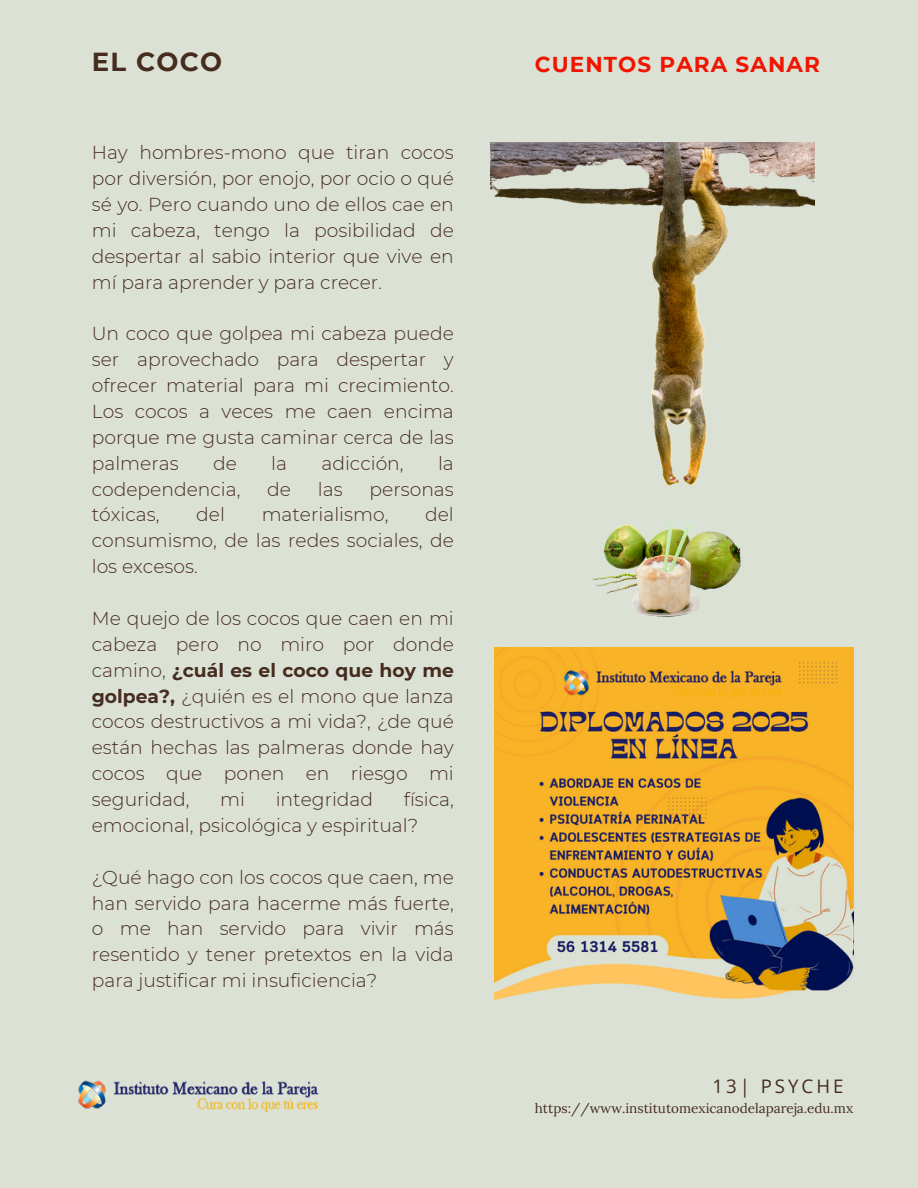
<style>
.page{position:relative;width:918px;height:1188px;background:#dbe2d5}
.page>*{position:absolute;margin:0;border:0;box-sizing:border-box;transform-origin:0 0}
.t1{font:700 26.1px "Montserrat";letter-spacing:.05em;color:#462c1f}
.t2{font:700 21.6px "Montserrat";letter-spacing:.05em;color:#f01500}
.t3{font:300 18.75px/25.8px "Montserrat";color:#462c1f;text-align:justify}
.t4{font:18.75px "Open Sans";letter-spacing:.16em;color:#462c1f}
.t5{font:13.5px "Lora";color:#462c1f}
.s1{font-weight:700}
</style>
<div class="page">
<img style="left:78px;top:1080px;width:241px;height:33px">
<img style="left:490px;top:143px;width:324px;height:475px">
<img style="left:495px;top:648px;width:359px;height:353px">
<h4 class="t1" style="left:92px;top:46px;width:132px">EL COCO</h4>
<h4 class="t3" style="left:92px;top:140px;width:364px">Hay hombres-mono que tiran cocos por diversión, por enojo, por ocio o qué sé yo. Pero cuando uno de ellos cae en mi cabeza, tengo la posibilidad de despertar al sabio interior que vive en mí para aprender y para crecer.</h4>
<h4 class="t3" style="left:92px;top:321px;width:364px">Un coco que golpea mi cabeza puede ser aprovechado para despertar y ofrecer material para mi crecimiento.<br>Los cocos a veces me caen encima porque me gusta caminar cerca de las palmeras</h4>
<h4 class="t3" style="left:213px;top:450px;width:25px">de</h4>
<h4 class="t3" style="left:271px;top:450px;width:17px">la</h4>
<h4 class="t3" style="left:322px;top:450px;width:84px">adicción,</h4>
<h4 class="t3" style="left:438px;top:450px;width:17px">la</h4>
<h4 class="t3" style="left:92px;top:476px;width:150px">codependencia,</h4>
<h4 class="t3" style="left:267px;top:476px;width:25px">de</h4>
<h4 class="t3" style="left:318px;top:476px;width:26px">las</h4>
<h4 class="t3" style="left:370px;top:476px;width:86px">personas</h4>
<h4 class="t3" style="left:92px;top:502px;width:69px">tóxicas,</h4>
<h4 class="t3" style="left:196px;top:502px;width:30px">del</h4>
<h4 class="t3" style="left:262px;top:502px;width:128px">materialismo,</h4>
<h4 class="t3" style="left:92px;top:502px;width:364px;text-indent:333px">del consumismo, de las redes sociales, de los excesos.</h4>
<p class="t3" style="left:92px;top:605px;width:364px">Me quejo de los cocos que caen en mi cabeza pero no miro por donde camino, <span class="s1">¿cuál es el coco que hoy me golpea?,</span> ¿quién es el mono que lanza cocos destructivos a mi vida?, ¿de qué están hechas las palmeras donde hay cocos que ponen en riesgo mi seguridad,</p>
<p class="t3" style="left:92px;top:786px;width:364px;text-indent:312px">física, emocional, psicológica y espiritual?</p>
<p class="t3" style="left:92px;top:864px;width:364px">¿Qué hago con los cocos que caen, me han servido para hacerme más fuerte, o me han servido para vivir más resentido y tener pretextos en la vida para justificar mi insuficiencia?</p>
<p class="t3" style="left:220px;top:786px;width:26px">mi</p>
<p class="t3" style="left:276px;top:786px;width:99px">integridad</p>
<h1 class="t2" style="left:535px;top:51px;width:287px">CUENTOS PARA SANAR</h1>
<h4 class="t4" style="left:712px;top:1072px;width:133px">13| PSYCHE</h4>
<h2 class="t5" style="left:535px;top:1099px;width:320px">https://www.institutomexicanodelapareja.edu.mx</h2>
</div>
